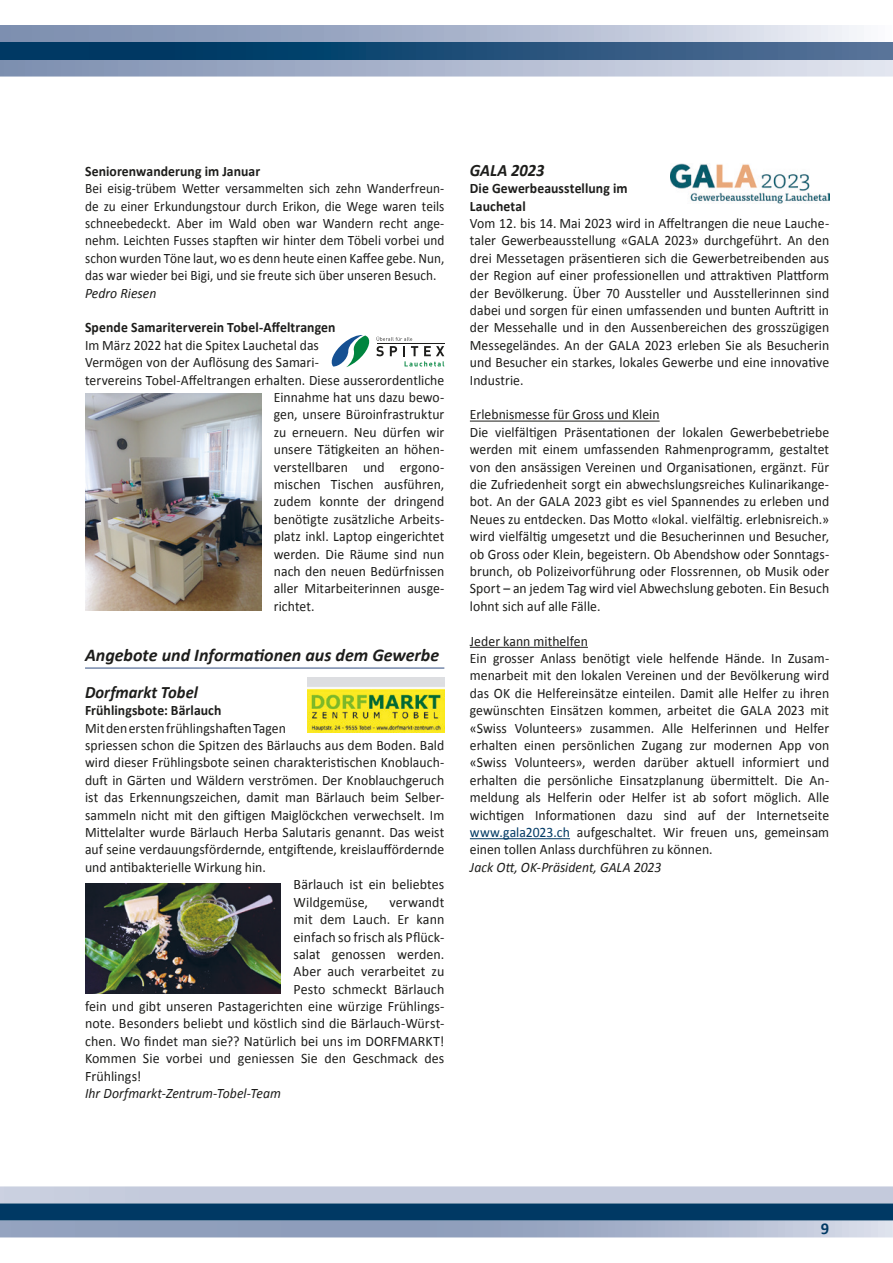
<style>
.page{position:relative;width:893px;height:1263px;background:#fff}
.page>*{position:absolute;margin:0;border:0;box-sizing:border-box;transform-origin:0 0}
.t1{font:italic 700 18px "Calibri";color:#1d1d1b}
.t2{font:italic 700 17.4px "Calibri";color:#1d1d1b;scale:.95 1}
.t3{font:700 16.5px "Calibri";color:#003964}
.t4{font:14.4px/17.4px "Calibri";letter-spacing:.005em;color:#1d1d1b;scale:.95 1}
.t5{font:14.4px "Calibri";letter-spacing:.005em;color:#1d1d1b}
.t6{font:14.4px/17.4px "Calibri";letter-spacing:.005em;color:#1d1d1b;text-align:justify;scale:.92 1}
.t7{font:700 14.4px/17.4px "Calibri";letter-spacing:.005em;color:#1d1d1b;scale:.95 1}
.t8{font:italic 14.4px "Calibri";color:#1d1d1b;scale:.95 1}
.s1{color:#003964}
</style>
<div class="page">
<svg style="left:0;top:1220px;width:893px;height:17px;background:#9ca9c3"></svg>
<div style="left:0;top:60px;width:893px;height:17px;background:linear-gradient(to right,#7b8daf,#e2e5ef)"></div>
<div style="left:0;top:1186px;width:893px;height:17px;background:#c4cadc"></div>
<svg style="left:0;top:26px;width:893px;height:17px;background:#a4b1c9"></svg>
<div style="left:0;top:1203px;width:893px;height:17px;background:#003964"></div>
<svg style="left:0;top:44px;width:893px;height:16px;background:#1f4f78"></svg>
<img style="left:0;top:60px;width:893px;height:1px">
<img style="left:0;top:43px;width:893px;height:1px">
<hr style="left:85px;top:667px;width:359px;height:2px;background:#7589ab">
<hr style="left:470px;top:421px;width:190px;height:1px;background:#1d1d1b">
<hr style="left:470px;top:647px;width:118px;height:1px;background:#1d1d1b">
<hr style="left:470px;top:838px;width:100px;height:1px;background:#003964">
<img style="left:85px;top:394px;width:176px;height:217px">
<svg style="left:332px;top:335px;width:112px;height:32px"></svg>
<img style="left:307px;top:677px;width:137px;height:56px">
<img style="left:671px;top:164px;width:158px;height:39px">
<img style="left:85px;top:883px;width:196px;height:111px">
<p class="t7" style="left:85px;top:162px;width:186px">Seniorenwanderung im Januar</p>
<p class="t6" style="left:85px;top:180px;width:392px">Bei eisig-trübem Wetter versammelten sich zehn Wanderfreun&shy;de zu einer Erkundungstour durch Erikon, die Wege waren teils schneebedeckt. Aber im Wald oben war Wandern recht ange&shy;nehm. Leichten Fusses stapften wir hinter dem Töbeli vorbei und schon wurden Töne laut, wo es denn heute einen Kaffee gebe. Nun, das war wieder bei Bigi, und sie freute sich über unseren Besuch.</p>
<p class="t8" style="left:85px;top:284px;width:77px">Pedro Riesen</p>
<p class="t7" style="left:85px;top:318px;width:265px">Spende Samariterverein Tobel-Affeltrangen</p>
<p class="t4" style="left:85px;top:336px;width:248px">Im März 2022 hat die Spitex Lauchetal das</p>
<p class="t4" style="left:85px;top:354px;width:248px">Vermögen von der Auflösung des Samari-</p>
<p class="t4" style="left:85px;top:371px;width:380px">tervereins Tobel-Affeltrangen erhalten. Diese ausserordentliche</p>
<p class="t4" style="left:274px;top:389px;width:181px">Einnahme hat uns dazu bewo-</p>
<p class="t4" style="left:274px;top:406px;width:181px">gen, unsere Büroinfrastruktur</p>
<p class="t4" style="left:274px;top:423px;width:181px">zu erneuern. Neu dürfen wir</p>
<p class="t4" style="left:274px;top:441px;width:181px">unsere Tätigkeiten an höhen-</p>
<p class="t4" style="left:274px;top:458px;width:181px">verstellbaren und ergono-</p>
<p class="t4" style="left:274px;top:476px;width:181px">mischen Tischen ausführen,</p>
<p class="t4" style="left:274px;top:493px;width:181px">zudem konnte der dringend</p>
<p class="t4" style="left:274px;top:510px;width:181px">benötigte zusätzliche Arbeits-</p>
<p class="t4" style="left:274px;top:528px;width:181px">platz inkl. Laptop eingerichtet</p>
<p class="t4" style="left:274px;top:545px;width:181px">werden. Die Räume sind nun</p>
<p class="t4" style="left:274px;top:563px;width:181px">nach den neuen Bedürfnissen</p>
<p class="t4" style="left:274px;top:580px;width:181px">aller Mitarbeiterinnen ausge-</p>
<p class="t4" style="left:274px;top:597px;width:44px">richtet.</p>
<p class="t1" style="left:85px;top:644px;width:356px">Angebote und Informationen aus dem Gewerbe</p>
<p class="t2" style="left:85px;top:681px;width:120px">Dorfmarkt Tobel</p>
<p class="t7" style="left:85px;top:701px;width:145px">Frühlingsbote: Bärlauch</p>
<p class="t4" style="left:85px;top:719px;width:213px">Mit den ersten frühlingshaften Tagen</p>
<p class="t4" style="left:85px;top:737px;width:380px">spriessen schon die Spitzen des Bärlauchs aus dem Boden. Bald</p>
<p class="t4" style="left:85px;top:754px;width:380px">wird dieser Frühlingsbote seinen charakteristischen Knoblauch-</p>
<p class="t4" style="left:85px;top:771px;width:380px">duft in Gärten und Wäldern verströmen. Der Knoblauchgeruch</p>
<p class="t4" style="left:85px;top:789px;width:380px">ist das Erkennungszeichen, damit man Bärlauch beim Selber-</p>
<p class="t4" style="left:85px;top:806px;width:380px">sammeln nicht mit den giftigen Maiglöckchen verwechselt. Im</p>
<p class="t4" style="left:85px;top:824px;width:380px">Mittelalter wurde Bärlauch Herba Salutaris genannt. Das weist</p>
<p class="t4" style="left:85px;top:841px;width:380px">auf seine verdauungsfördernde, entgiftende, kreislauffördernde</p>
<p class="t4" style="left:85px;top:858px;width:192px">und antibakterielle Wirkung hin.</p>
<p class="t5" style="left:294px;top:875px;width:152px">Bärlauch ist ein beliebtes</p>
<p class="t5" style="left:294px;top:893px;width:76px">Wildgemüse,</p>
<p class="t5" style="left:389px;top:893px;width:56px">verwandt</p>
<p class="t5" style="left:294px;top:910px;width:152px">mit dem Lauch. Er kann</p>
<p class="t5" style="left:294px;top:928px;width:152px">einfach so frisch als Pflück-</p>
<p class="t5" style="left:294px;top:945px;width:152px">salat genossen werden.</p>
<p class="t5" style="left:294px;top:962px;width:152px">Aber auch verarbeitet zu</p>
<p class="t5" style="left:294px;top:980px;width:152px">Pesto schmeckt Bärlauch</p>
<p class="t5" style="left:85px;top:997px;width:361px">fein und gibt unseren Pastagerichten eine würzige Frühlings-</p>
<p class="t5" style="left:85px;top:1014px;width:361px">note. Besonders beliebt und köstlich sind die Bärlauch-Würst-</p>
<p class="t5" style="left:85px;top:1032px;width:361px">chen. Wo findet man sie?? Natürlich bei uns im DORFMARKT!</p>
<p class="t5" style="left:85px;top:1049px;width:361px">Kommen Sie vorbei und geniessen Sie den Geschmack des</p>
<p class="t5" style="left:85px;top:1067px;width:58px">Frühlings!</p>
<p class="t8" style="left:85px;top:1084px;width:208px">Ihr Dorfmarkt-Zentrum-Tobel-Team</p>
<p class="t2" style="left:470px;top:159px;width:80px">GALA 2023</p>
<p class="t7" style="left:470px;top:179px;width:167px">Die Gewerbeausstellung im<br>Lauchetal</p>
<p class="t4" style="left:470px;top:215px;width:380px;text-align:justify">Vom 12. bis 14. Mai 2023 wird in Affeltrangen die neue Lauche&shy;taler Gewerbeausstellung «GALA 2023» durchgeführt. An den drei Messetagen präsentieren sich die Gewerbetreibenden aus der Region auf einer professionellen und attraktiven Plattform der Bevölkerung. Über 70 Aussteller und Ausstellerinnen sind dabei und sorgen für einen umfassenden und bunten Auftritt in der Messehalle und in den Aussenbereichen des grosszügigen Messegeländes. An der GALA 2023 erleben Sie als Besucherin und Besucher ein starkes, lokales Gewerbe und eine innovative Industrie.</p>
<p class="t4" style="left:470px;top:406px;width:380px">Erlebnismesse für Gross und Klein<br>Die vielfältigen Präsentationen der lokalen Gewerbebetriebe werden mit einem umfassenden Rahmenprogramm, gestaltet von den ansässigen Vereinen und Organisationen, ergänzt. Für die Zufriedenheit sorgt ein abwechslungsreiches Kulinarikange&shy;bot. An der GALA 2023 gibt es viel Spannendes zu erleben und Neues zu entdecken. Das Motto «lokal. vielfältig. erlebnisreich.» wird vielfältig umgesetzt und die Besucherinnen und Besucher, ob Gross oder Klein, begeistern. Ob Abendshow oder Sonntags&shy;brunch, ob Polizeivorführung oder Flossrennen, ob Musik oder Sport – an jedem Tag wird viel Abwechslung geboten. Ein Besuch lohnt sich auf alle Fälle.</p>
<p class="t4" style="left:470px;top:632px;width:380px">Jeder kann mithelfen<br>Ein grosser Anlass benötigt viele helfende Hände. In Zusam&shy;menarbeit mit den lokalen Vereinen und der Bevölkerung wird das OK die Helfereinsätze einteilen. Damit alle Helfer zu ihren gewünschten Einsätzen kommen, arbeitet die GALA 2023 mit «Swiss Volunteers» zusammen. Alle Helferinnen und Helfer erhalten einen persönlichen Zugang zur modernen App von «Swiss Volunteers», werden darüber aktuell informiert und erhalten die persönliche Einsatzplanung übermittelt. Die An&shy;meldung als Helferin oder Helfer ist ab sofort möglich. Alle wichtigen Informationen dazu sind auf der Internetseite <span class="s1">www.gala2023.ch</span> aufgeschaltet. Wir freuen uns, gemeinsam einen tollen Anlass durchführen zu können.</p>
<p class="t8" style="left:470px;top:858px;width:203px">Jack Ott, OK-Präsident, GALA 2023</p>
<p class="t3" style="left:821px;top:1218px;width:10px">9</p>
</div>
